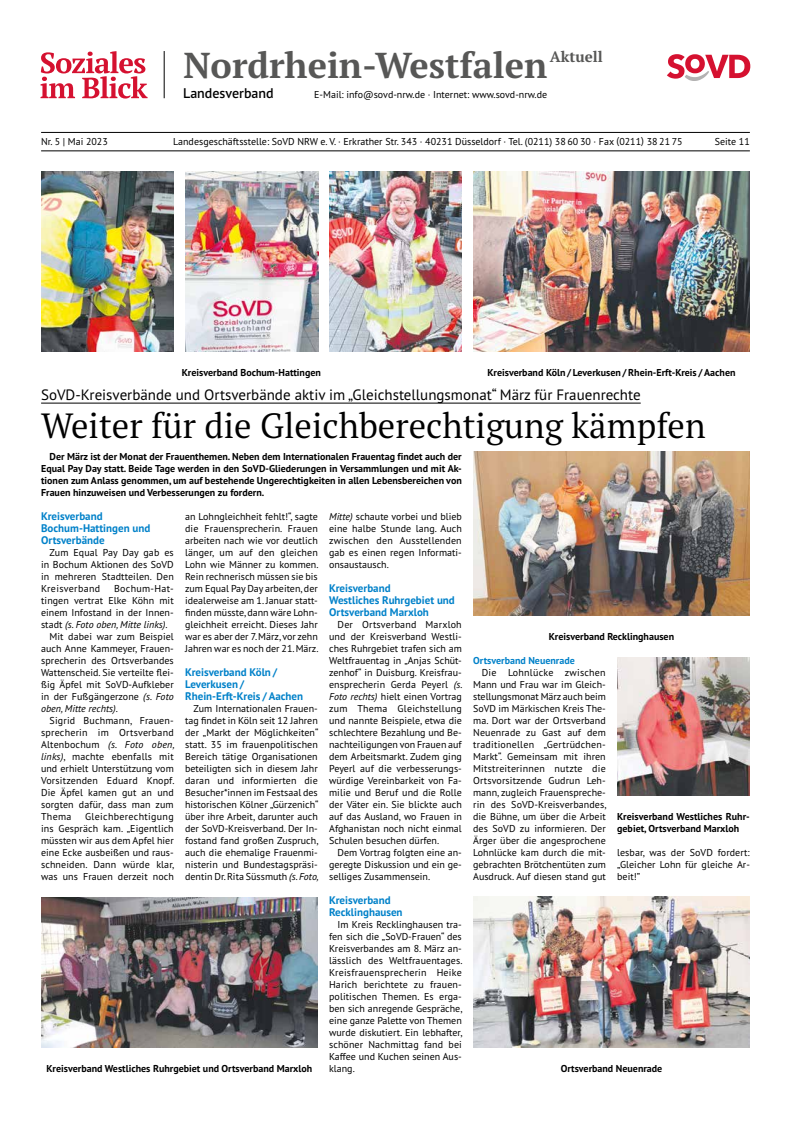
<style>
.page{position:relative;width:791px;height:1134px;background:#fff}
.page>*{position:absolute;margin:0;border:0;box-sizing:border-box;transform-origin:0 0}
.t1{font:700 36px "PT Serif Pro";color:#575756}
.t2{font:35px "PT Serif Pro";color:#000}
.t3{font:15px "PT Sans Pro";color:#000}
.t4{font:700 15px "PT Serif Pro";color:#575756}
.t5{font:600 14px "PT Sans Pro";color:#000}
.t6{font:700 11px/12px "PT Sans Pro";color:#0081c9}
.t7{font:10px/12px "PT Sans Pro";color:#000;text-align:justify}
.t8{font:700 10px/12px "PT Sans Pro";color:#000}
.t9{font:italic 10px "PT Sans Pro";color:#000}
.t10{font:10px "PT Sans Pro";letter-spacing:.02em;color:#000}
.t11{font:700 10px "PT Sans Pro";color:#0081c9}
.t12{font:10px "PT Sans Pro";letter-spacing:.03em;color:#000}
.s1{font-style:italic}
.s2{font-style:normal}
</style>
<div class="page">
<hr style="left:41px;top:151px;width:709px;height:1px;background:#000">
<hr style="left:41px;top:132px;width:709px;height:1px;background:#000">
<svg style="left:667px;top:54px;width:83px;height:27px"></svg>
<svg style="left:41px;top:51px;width:107px;height:48px"></svg>
<hr style="left:164px;top:51px;width:1px;height:47px;background:#000">
<img style="left:329px;top:172px;width:133px;height:180px">
<img style="left:41px;top:172px;width:133px;height:180px">
<img style="left:185px;top:172px;width:133px;height:180px">
<img style="left:473px;top:452px;width:277px;height:164px">
<img style="left:617px;top:657px;width:133px;height:139px">
<img style="left:41px;top:897px;width:277px;height:150px">
<img style="left:473px;top:896px;width:277px;height:152px">
<hr style="left:41px;top:403px;width:600px;height:1px;background:#000">
<img style="left:473px;top:172px;width:277px;height:180px">
<h1 class="t1" style="left:183px;top:41px;width:365px">Nordrhein-Westfalen</h1>
<h3 class="t4" style="left:550px;top:47px;width:54px">Aktuell</h3>
<p class="t7" style="left:314px;top:88px;width:234px">E-Mail: info@sovd-nrw.de · Internet: www.sovd-nrw.de</p>
<h3 class="t5" style="left:183px;top:84px;width:92px">Landesverband</h3>
<p class="t7" style="left:173px;top:135px;width:511px">Landesgeschäftsstelle: SoVD NRW e. V. · Erkrather Str. 343 · 40231 Düsseldorf · Tel. (0211) 38 60 30 · Fax (0211) 38 21 75</p>
<p class="t7" style="left:41px;top:135px;width:68px">Nr. 5 | Mai 2023</p>
<p class="t7" style="left:715px;top:135px;width:36px">Seite 11</p>
<p class="t8" style="left:182px;top:366px;width:140px">Kreisverband Bochum-Hattingen</p>
<p class="t8" style="left:487px;top:366px;width:249px">Kreisverband Köln / Leverkusen / Rhein-Erft-Kreis / Aachen</p>
<h3 class="t3" style="left:41px;top:385px;width:601px">SoVD-Kreisverbände und Ortsverbände aktiv im „Gleichstellungsmonat“ März für Frauenrechte</h3>
<h2 class="t2" style="left:41px;top:402px;width:666px">Weiter für die Gleichberechtigung kämpfen</h2>
<p class="t8" style="left:41px;top:450px;width:422px;text-align:justify;text-indent:8px">Der März ist der Monat der Frauenthemen. Neben dem Internationalen Frauentag findet auch der Equal Pay Day statt. Beide Tage werden in den SoVD-Gliederungen in Versammlungen und mit Ak&shy;tionen zum Anlass genommen, um auf bestehende Ungerechtigkeiten in allen Lebensbereichen von Frauen hinzuweisen und Verbesserungen zu fordern.</p>
<p class="t6" style="left:41px;top:510px;width:111px">Kreisverband<br>Bochum-Hattingen und<br>Ortsverbände</p>
<p class="t7" style="left:41px;top:546px;width:134px;text-indent:8px">Zum Equal Pay Day gab es in Bochum Aktionen des SoVD in mehreren Stadtteilen. Den Kreisverband</p>
<p class="t7" style="left:185px;top:510px;width:135px">an Lohngleichheit fehlt!“, sagte die Frauensprecherin. Frauen arbeiten nach wie vor deutlich länger, um auf den gleichen Lohn wie Männer zu kommen.<br>Rein rechnerisch müssen sie bis zum Equal Pay Day arbeiten, der idealerweise am 1. Januar statt&shy;finden müsste, dann wäre Lohn&shy;gleichheit erreicht. Dieses Jahr war es aber der 7. März, vor zehn Jahren war es noch der 21. März.</p>
<p class="t6" style="left:185px;top:666px;width:119px">Kreisverband Köln /<br>Leverkusen /<br>Rhein-Erft-Kreis / Aachen</p>
<p class="t7" style="left:185px;top:702px;width:135px;text-indent:8px">Zum Internationalen Frauen&shy;tag findet in Köln seit 12 Jahren der „Markt der Möglichkeiten“ statt. 35 im frauenpolitischen Bereich tätige Organisationen beteiligten sich in diesem Jahr daran und informierten die Besucher*innen im Festsaal des historischen Kölner „Gürzenich“ über ihre Arbeit, darunter auch der SoVD-Kreisverband. Der In&shy;fostand fand großen Zuspruch, auch die ehemalige Frauenmi&shy;nisterin und Bundestagspräsi&shy;dentin Dr. Rita Süssmuth <span class="s1">(s. Foto,</span></p>
<p class="t7" style="left:329px;top:510px;width:134px"><span class="s1">Mitte)</span> schaute vorbei und blieb eine halbe Stunde lang. Auch zwischen den Ausstellenden gab es einen regen Informati&shy;onsaustausch.</p>
<p class="t6" style="left:329px;top:582px;width:127px">Kreisverband<br>Westliches Ruhrgebiet und<br>Ortsverband Marxloh</p>
<p class="t7" style="left:329px;top:618px;width:135px;text-indent:8px">Der Ortsverband Marxloh und der Kreisverband Westli&shy;ches Ruhrgebiet trafen sich am Weltfrauentag in „Anjas Schüt&shy;zenhof“ in Duisburg. Kreisfrau&shy;ensprecherin Gerda Peyerl <span class="s1">(s.<br>Foto rechts)</span> hielt einen Vortrag zum Thema Gleichstellung und nannte Beispiele, etwa die schlechtere Bezahlung und Be&shy;nachteiligungen von Frauen auf dem Arbeitsmarkt. Zudem ging Peyerl auf die verbesserungs&shy;würdige Vereinbarkeit von Fa&shy;milie und Beruf und die Rolle der Väter ein. Sie blickte auch auf das Ausland, wo Frauen in Afghanistan noch nicht einmal Schulen besuchen dürfen.</p>
<p class="t7" style="left:329px;top:846px;width:134px;text-indent:8px">Dem Vortrag folgten eine an&shy;geregte Diskussion und ein ge&shy;selliges Zusammensein.</p>
<p class="t6" style="left:329px;top:894px;width:75px">Kreisverband<br>Recklinghausen</p>
<p class="t7" style="left:329px;top:918px;width:135px;text-indent:8px">Im Kreis Recklinghausen tra&shy;fen sich die „SoVD-Frauen“ des Kreisverbandes am 8. März an&shy;lässlich des Weltfrauentages.<br>Kreisfrauensprecherin Heike Harich berichtete zu frauen&shy;politischen Themen. Es erga&shy;ben sich anregende Gespräche, eine ganze Palette von Themen wurde diskutiert. Ein lebhafter, schöner Nachmittag fand bei Kaffee und Kuchen seinen Aus&shy;klang.</p>
<p class="t12" style="left:114px;top:582px;width:61px">Bochum-Hat-</p>
<p class="t7" style="left:41px;top:594px;width:134px">tingen vertrat Elke Köhn mit</p>
<p class="t7" style="left:41px;top:606px;width:134px">einem Infostand in der Innen-</p>
<p class="t9" style="left:41px;top:618px;width:128px"><span class="s2">stadt</span> (s. Foto oben, Mitte links)<span class="s2">.</span></p>
<p class="t7" style="left:50px;top:630px;width:126px">Mit dabei war zum Beispiel</p>
<p class="t7" style="left:41px;top:642px;width:134px">auch Anne Kammeyer, Frauen-</p>
<p class="t7" style="left:41px;top:654px;width:134px">sprecherin des Ortsverbandes</p>
<p class="t7" style="left:41px;top:666px;width:134px">Wattenscheid. Sie verteilte flei-</p>
<p class="t7" style="left:41px;top:678px;width:134px">ßig Äpfel mit SoVD-Aufkleber</p>
<p class="t7" style="left:41px;top:690px;width:134px">in der Fußgängerzone <span class="s1">(s. Foto</span></p>
<p class="t9" style="left:41px;top:702px;width:78px">oben, Mitte rechts)<span class="s2">.</span></p>
<p class="t7" style="left:50px;top:714px;width:126px">Sigrid Buchmann, Frauen-</p>
<p class="t10" style="left:41px;top:726px;width:134px">sprecherin im Ortsverband</p>
<p class="t9" style="left:41px;top:738px;width:135px"><span class="s2">Altenbochum</span> (s. Foto oben,</p>
<p class="t7" style="left:41px;top:750px;width:134px"><span class="s1">links)</span>, machte ebenfalls mit</p>
<p class="t7" style="left:41px;top:762px;width:134px">und erhielt Unterstützung vom</p>
<p class="t10" style="left:41px;top:774px;width:135px">Vorsitzenden Eduard Knopf.</p>
<p class="t7" style="left:41px;top:786px;width:134px">Die Äpfel kamen gut an und</p>
<p class="t7" style="left:41px;top:798px;width:134px">sorgten dafür, dass man zum</p>
<p class="t7" style="left:41px;top:810px;width:32px">Thema</p>
<p class="t8" style="left:549px;top:630px;width:127px">Kreisverband Recklinghausen</p>
<p class="t11" style="left:473px;top:653px;width:103px">Ortsverband Neuenrade</p>
<p class="t7" style="left:473px;top:666px;width:135px;text-indent:8px">Die Lohnlücke zwischen Mann und Frau war im Gleich&shy;stellungsmonat März auch beim SoVD im Märkischen Kreis The&shy;ma. Dort war der Ortsverband Neuenrade zu Gast auf dem traditionellen „Gertrüdchen-Markt“. Gemeinsam mit ihren Mitstreiterinnen nutzte die Ortsvorsitzende Gudrun Leh&shy;mann, zugleich Frauenspreche&shy;rin des SoVD-Kreisverbandes, die Bühne, um über die Arbeit des SoVD zu informieren. Der Ärger über die angesprochene Lohnlücke kam durch die mit&shy;gebrachten Brötchentüten zum Ausdruck. Auf diesen stand gut</p>
<p class="t7" style="left:41px;top:810px;width:135px;text-indent:44px">Gleichberechtigung ins Gespräch kam. „Eigentlich müssten wir aus dem Apfel hier eine Ecke ausbeißen und raus&shy;schneiden. Dann würde klar, was uns Frauen derzeit noch</p>
<p class="t8" style="left:617px;top:810px;width:134px">Kreisverband Westliches Ruhr&shy;gebiet, Ortsverband Marxloh</p>
<p class="t7" style="left:617px;top:846px;width:134px">lesbar, was der SoVD fordert: „Gleicher Lohn für gleiche Ar&shy;beit!”</p>
<p class="t8" style="left:47px;top:1062px;width:267px">Kreisverband Westliches Ruhrgebiet und Ortsverband Marxloh</p>
<p class="t8" style="left:561px;top:1062px;width:103px">Ortsverband Neuenrade</p>
</div>
